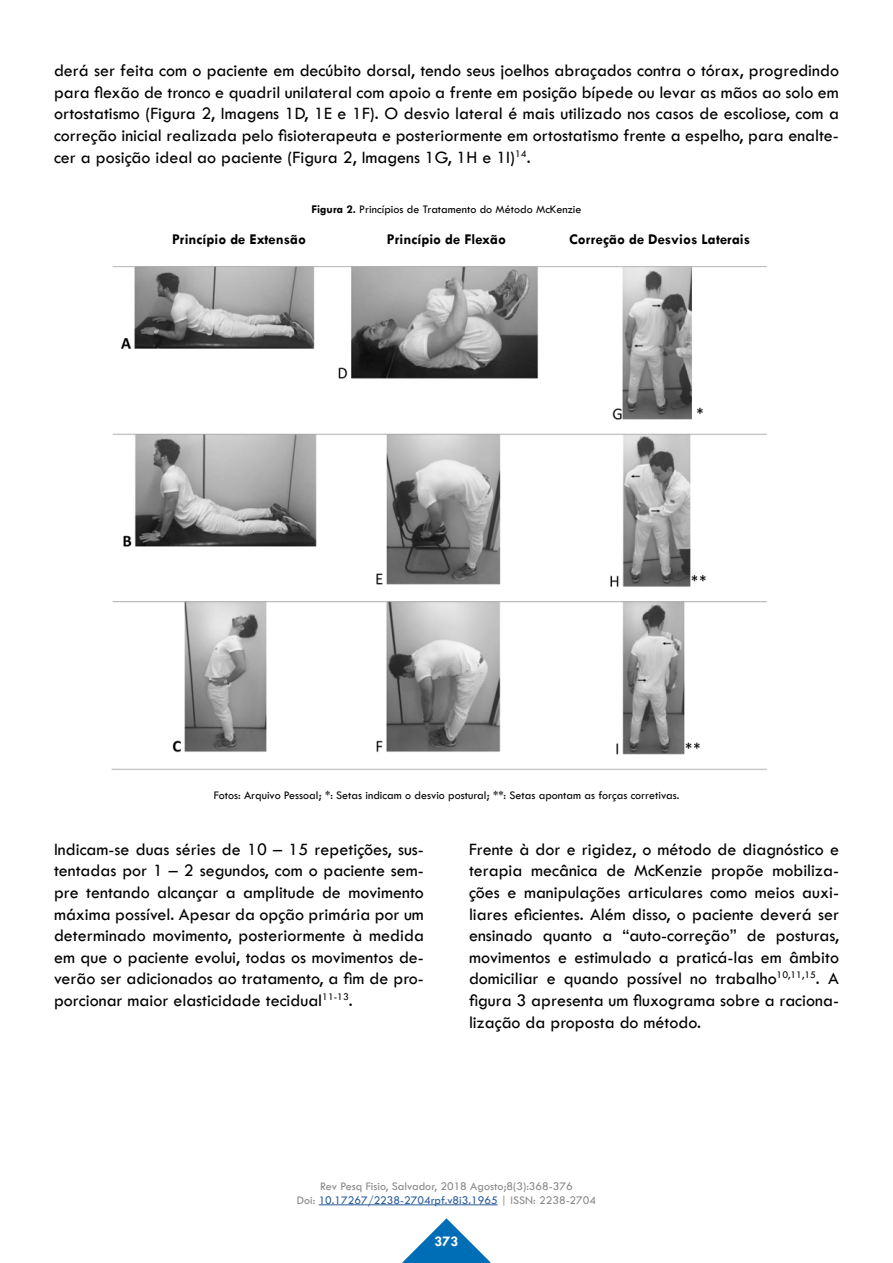
<style>
.page{position:relative;width:893px;height:1263px;background:#fff}
.page>*{position:absolute;margin:0;border:0;box-sizing:border-box;transform-origin:0 0}
.t1{font:18px/21.6px "Tw Cen";color:#000;text-align:justify}
.t2{font:700 15px "Tw Cen";color:#000}
.t3{font:700 15px "Tw Cen";color:#fff}
.t4{font:12px "Tw Cen";color:#000}
.t5{font:12px/14.4px "Tw Cen";color:#878787;text-align:center}
.s1{font-weight:700}
.s2{color:#275b9b}
</style>
<div class="page">
<svg style="left:402px;top:1218px;width:89px;height:45px"></svg>
<hr style="left:319px;top:1204px;width:179px;height:1px;background:#275b9b">
<img style="left:111px;top:266px;width:656px;height:504px">
<p class="t1" style="left:54px;top:60px;width:787px">derá ser feita com o paciente em decúbito dorsal, tendo seus joelhos abraçados contra o tórax, progredindo para flexão de tronco e quadril unilateral com apoio a frente em posição bípede ou levar as mãos ao solo em ortostatismo (Figura 2, Imagens 1D, 1E e 1F). O desvio lateral é mais utilizado nos casos de escoliose, com a correção inicial realizada pelo fisioterapeuta e posteriormente em ortostatismo frente a espelho, para enalte&shy;cer a posição ideal ao paciente (Figura 2, Imagens 1G, 1H e 1I)<sup>14</sup>.</p>
<p class="t4" style="left:311px;top:202px;width:272px"><span class="s1">Figura 2.</span> Princípios de Tratamento do Método McKenzie</p>
<p class="t2" style="left:172px;top:230px;width:135px">Princípio de Extensão</p>
<p class="t2" style="left:387px;top:230px;width:121px">Princípio de Flexão</p>
<p class="t2" style="left:569px;top:230px;width:183px">Correção de Desvios Laterais</p>
<p class="t4" style="left:214px;top:788px;width:467px">Fotos: Arquivo Pessoal; *: Setas indicam o desvio postural; **: Setas apontam as forças corretivas.</p>
<p class="t1" style="left:54px;top:838px;width:371px">Indicam-se duas séries de 10 – 15 repetições, sus&shy;tentadas por 1 – 2 segundos, com o paciente sem&shy;pre tentando alcançar a amplitude de movimento máxima possível. Apesar da opção primária por um determinado movimento, posteriormente à medida em que o paciente evolui, todas os movimentos de&shy;verão ser adicionados ao tratamento, a fim de pro&shy;porcionar maior elasticidade tecidual<sup>11-13</sup>.</p>
<p class="t1" style="left:469px;top:838px;width:371px">Frente à dor e rigidez, o método de diagnóstico e terapia mecânica de McKenzie propõe mobiliza&shy;ções e manipulações articulares como meios auxi&shy;liares eficientes. Além disso, o paciente deverá ser ensinado quanto a “auto-correção” de posturas, movimentos e estimulado a praticá-las em âmbito domiciliar e quando possível no trabalho<sup>10,11,15</sup>. A figura 3 apresenta um fluxograma sobre a raciona&shy;lização da proposta do método.</p>
<p class="t5" style="left:297px;top:1178px;width:301px">Rev Pesq Fisio, Salvador, 2018 Agosto;8(3):368-376<br>Doi: <span class="s2">10.17267/2238-2704rpf.v8i3.1965</span> | ISSN: 2238-2704</p>
<p class="t3" style="left:435px;top:1232px;width:25px">373</p>
</div>
